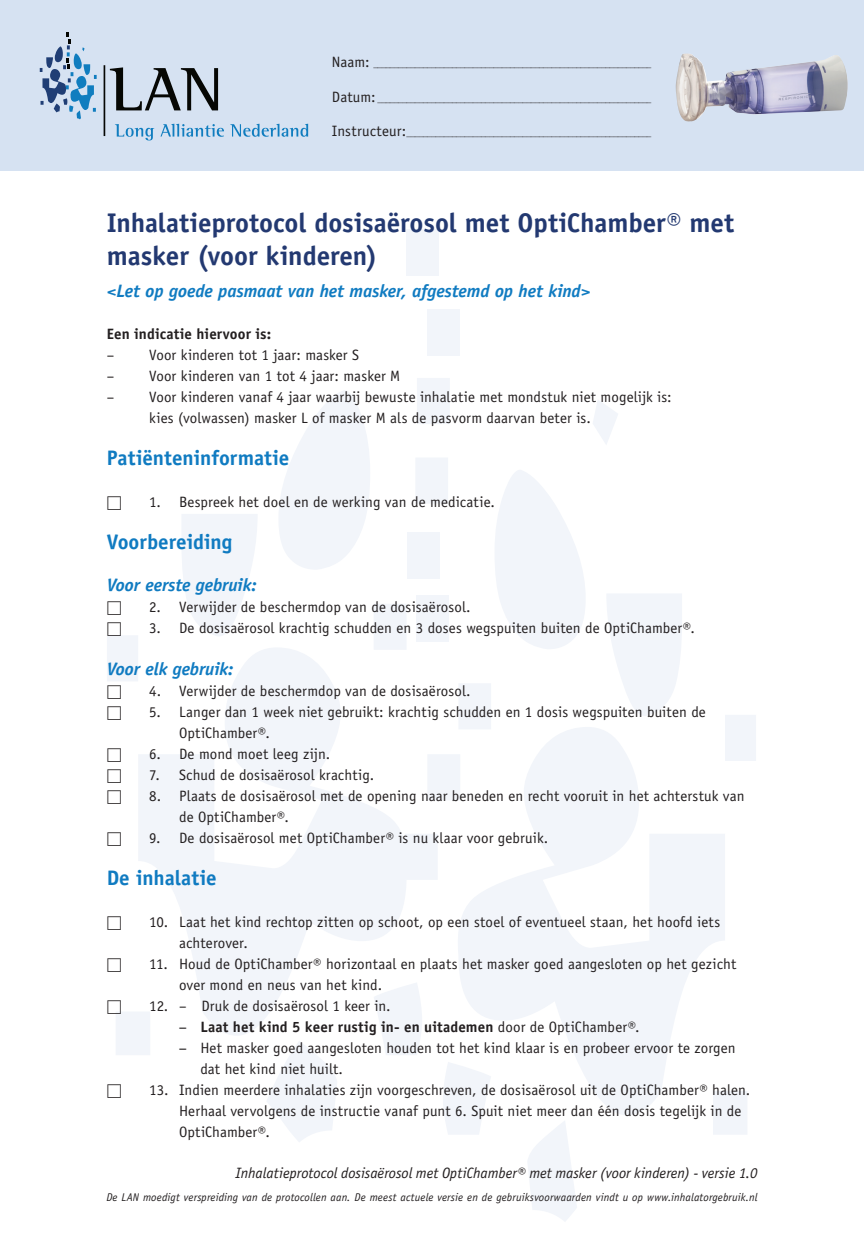
<style>
.page{position:relative;width:864px;height:1234px;background:#fff}
.page>*{position:absolute;margin:0;border:0;box-sizing:border-box;transform-origin:0 0}
.t1{font:700 27px/32.4px "Officina Sans Std";letter-spacing:-.005em;color:#233971}
.t2{font:700 21px "Officina Sans Std";color:#107bc1}
.t3{font:italic 700 18px "Officina Sans Std";letter-spacing:-.005em;color:#107bc1}
.t4{font:15px/21px "Officina Sans Std";letter-spacing:.005em;color:#231f20}
.t5{font:700 15px "Officina Sans Std";letter-spacing:.01em;color:#231f20}
.t6{font:italic 15px "Officina Sans Std";color:#231f20}
.t7{font:15px "Universal Std Newswith Comm Pi";color:#231f20}
.t8{font:italic 11.25px "Officina Sans Std";letter-spacing:.01em;color:#231f20}
.t9{font:9px "Officina Sans Std";color:#231f20}
.s1{font-size:15px}
.s2{font-weight:400}
</style>
<div class="page">
<svg style="left:107px;top:378px;width:343px;height:764px"></svg>
<svg style="left:405px;top:399px;width:350px;height:822px"></svg>
<div style="left:405px;top:230px;width:33px;height:46px;background:#f2f5fa"></div>
<div style="left:416px;top:595px;width:33px;height:46px;background:#f2f5fa"></div>
<div style="left:426px;top:309px;width:33px;height:46px;background:#f2f5fa"></div>
<div style="left:407px;top:532px;width:33px;height:46px;background:#f2f5fa"></div>
<div style="left:0;top:0;width:863px;height:170px;background:#d6e2f2"></div>
<hr style="left:103px;top:65px;width:2px;height:71px;background:#060704">
<svg style="left:110px;top:67px;width:108px;height:43px"></svg>
<svg style="left:115px;top:124px;width:39px;height:16px"></svg>
<svg style="left:160px;top:124px;width:64px;height:13px"></svg>
<svg style="left:230px;top:124px;width:78px;height:13px"></svg>
<svg style="left:40px;top:32px;width:57px;height:87px"></svg>
<img style="left:675px;top:53px;width:173px;height:69px">
<p class="t9" style="left:332px;top:59px;width:321px"><span class="s1">Naam:</span> ___________________________________________________________________</p>
<p class="t9" style="left:332px;top:93px;width:321px"><span class="s1">Datum:</span> __________________________________________________________________</p>
<p class="t9" style="left:332px;top:128px;width:321px"><span class="s1">Instructeur:</span> ___________________________________________________________</p>
<h1 class="t1" style="left:107px;top:206px;width:628px">Inhalatieprotocol dosisaërosol met OptiChamber® met masker (voor kinderen)</h1>
<p class="t3" style="left:107px;top:280px;width:485px">&lt; Let op goede pasmaat van het masker, afgestemd op het kind&gt;</p>
<p class="t5" style="left:107px;top:324px;width:166px">Een indicatie hiervoor is:</p>
<p class="t4" style="left:107px;top:344px;width:254px">– Voor kinderen tot 1 jaar: masker S</p>
<p class="t4" style="left:107px;top:365px;width:295px">– Voor kinderen van 1 tot 4 jaar: masker M</p>
<p class="t4" style="left:149px;top:386px;width:523px;text-indent:-43px">– Voor kinderen vanaf 4 jaar waarbij bewuste inhalatie met mondstuk niet mogelijk is: kies (volwassen) masker L of masker M als de pasvorm daarvan beter is.</p>
<h2 class="t2" style="left:107px;top:444px;width:184px">Patiënteninformatie</h2>
<p class="t7" style="left:107px;top:495px;width:16px">☐</p>
<p class="t4" style="left:149px;top:491px;width:347px">1. Bespreek het doel en de werking van de medicatie.</p>
<h2 class="t2" style="left:107px;top:528px;width:127px">Voorbereiding</h2>
<p class="t3" style="left:107px;top:574px;width:151px">Voor eerste gebruik:</p>
<p class="t7" style="left:107px;top:600px;width:16px">☐</p>
<p class="t4" style="left:149px;top:596px;width:323px">2. Verwijder de beschermdop van de dosisaërosol.</p>
<p class="t7" style="left:107px;top:621px;width:16px">☐</p>
<p class="t4" style="left:149px;top:617px;width:547px">3. De dosisaërosol krachtig schudden en 3 doses wegspuiten buiten de OptiChamber®.</p>
<p class="t3" style="left:107px;top:658px;width:128px">Voor elk gebruik:</p>
<p class="t7" style="left:107px;top:684px;width:16px">☐</p>
<p class="t4" style="left:149px;top:680px;width:323px">4. Verwijder de beschermdop van de dosisaërosol.</p>
<p class="t7" style="left:107px;top:705px;width:16px">☐</p>
<p class="t4" style="left:179px;top:701px;width:528px;text-indent:-30px">5. Langer dan 1 week niet gebruikt: krachtig schudden en 1 dosis wegspuiten buiten de<br>OptiChamber®.</p>
<p class="t7" style="left:107px;top:747px;width:16px">☐</p>
<p class="t4" style="left:149px;top:743px;width:182px">6. De mond moet leeg zijn.</p>
<p class="t7" style="left:107px;top:768px;width:16px">☐</p>
<p class="t4" style="left:149px;top:764px;width:226px">7. Schud de dosisaërosol krachtig.</p>
<p class="t7" style="left:107px;top:789px;width:16px">☐</p>
<p class="t4" style="left:179px;top:785px;width:566px;text-indent:-30px">8. Plaats de dosisaërosol met de opening naar beneden en recht vooruit in het achterstuk van de OptiChamber®.</p>
<p class="t7" style="left:107px;top:831px;width:16px">☐</p>
<p class="t4" style="left:149px;top:827px;width:400px">9. De dosisaërosol met OptiChamber® is nu klaar voor gebruik.</p>
<h2 class="t2" style="left:107px;top:864px;width:111px">De inhalatie</h2>
<p class="t7" style="left:107px;top:915px;width:16px">☐</p>
<p class="t4" style="left:179px;top:911px;width:542px;text-indent:-30px">10. Laat het kind rechtop zitten op schoot, op een stoel of eventueel staan, het hoofd iets achterover.</p>
<p class="t7" style="left:107px;top:957px;width:16px">☐</p>
<p class="t4" style="left:179px;top:953px;width:558px;text-indent:-30px">11. Houd de OptiChamber® horizontaal en plaats het masker goed aangesloten op het gezicht over mond en neus van het kind.</p>
<p class="t7" style="left:107px;top:999px;width:16px">☐</p>
<p class="t4" style="left:149px;top:995px;width:243px">12. – Druk de dosisaërosol 1 keer in.</p>
<p class="t5" style="left:179px;top:1017px;width:462px"><span class="s2">−</span> Laat het kind 5 keer rustig in- en uitademen <span class="s2">door de OptiChamber®.</span></p>
<p class="t4" style="left:179px;top:1037px;width:557px">− Het masker goed aangesloten houden tot het kind klaar is en probeer ervoor te zorgen</p>
<p class="t4" style="left:200px;top:1058px;width:144px">dat het kind niet huilt.</p>
<p class="t7" style="left:107px;top:1083px;width:16px">☐</p>
<p class="t4" style="left:179px;top:1079px;width:572px;text-indent:-30px">13. Indien meerdere inhalaties zijn voorgeschreven, de dosisaërosol uit de OptiChamber® halen.<br>Herhaal vervolgens de instructie vanaf punt 6. Spuit niet meer dan één dosis tegelijk in de<br>OptiChamber®.</p>
<p class="t6" style="left:235px;top:1163px;width:523px">Inhalatieprotocol dosisaërosol met OptiChamber® met masker (voor kinderen) - versie 1.0</p>
<p class="t8" style="left:106px;top:1190px;width:652px">De LAN moedigt verspreiding van de protocollen aan. De meest actuele versie en de gebruiksvoorwaarden vindt u op www.inhalatorgebruik.nl</p>
</div>
